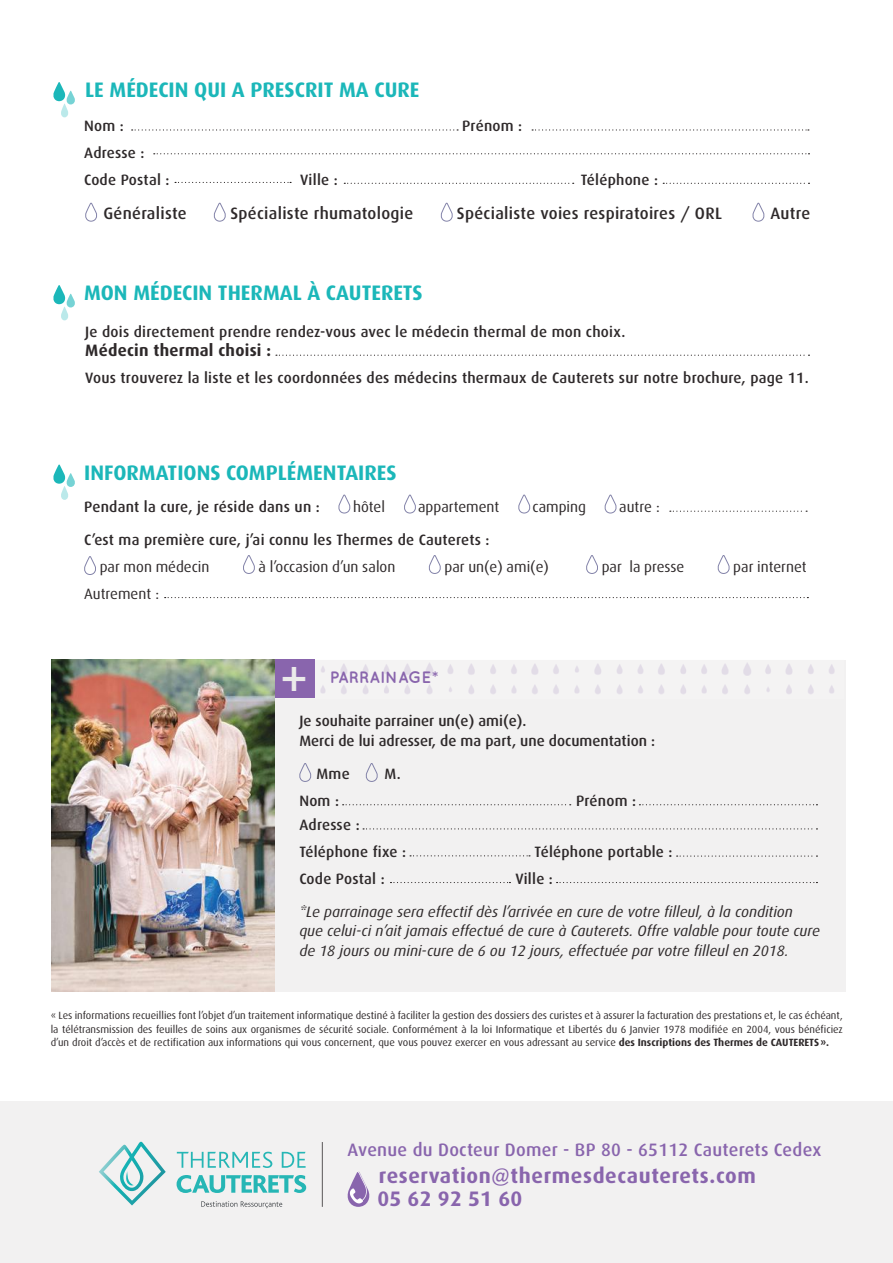
<style>
.page{position:relative;width:893px;height:1263px;background:#fff}
.page>*{position:absolute;margin:0;border:0;box-sizing:border-box;transform-origin:0 0}
.t1{font:42px "Museo Sans 700";color:#ebeaea}
.t2{font:700 21px "Dax";color:#1bb7b9}
.t3{font:700 21px/22.5px "Dax";letter-spacing:.03em;color:#8965ad}
.t4{font:500 18px "Dax";letter-spacing:.015em;color:#8965ad}
.t5{font:500 16.5px "Dax";letter-spacing:.02em;color:#2e292a}
.t6{font:700 16.5px "Dax";letter-spacing:.015em;color:#2e292a}
.t7{font:700 16.5px "Quicksand";color:#8965ad}
.t8{font:500 15px/27px "Dax";letter-spacing:.015em;color:#2e292a}
.t9{font:italic 15px/19.5px "Dax";color:#2e292a}
.t10{font:15px "Dax";color:#2e292a}
.t11{font:10.5px/13.5px "Dax";color:#2e292a;text-align:justify}
.s1{font-weight:700}
</style>
<div class="page">
<div style="left:0;top:1101px;width:893px;height:162px;background:#f2f1f1"></div>
<svg style="left:276px;top:355px;width:533px;height:1px"></svg>
<svg style="left:175px;top:182px;width:116px;height:1px"></svg>
<svg style="left:344px;top:183px;width:230px;height:1px"></svg>
<svg style="left:663px;top:183px;width:146px;height:1px"></svg>
<svg style="left:132px;top:129px;width:326px;height:2px"></svg>
<svg style="left:532px;top:129px;width:277px;height:2px"></svg>
<svg style="left:154px;top:153px;width:655px;height:1px"></svg>
<svg style="left:85px;top:202px;width:12px;height:20px"></svg>
<svg style="left:213px;top:202px;width:13px;height:20px"></svg>
<svg style="left:440px;top:202px;width:13px;height:20px"></svg>
<svg style="left:752px;top:202px;width:13px;height:20px"></svg>
<div style="left:275px;top:660px;width:570px;height:332px;background:#f2f1f1"></div>
<svg style="left:677px;top:855px;width:140px;height:2px"></svg>
<svg style="left:410px;top:855px;width:120px;height:1px"></svg>
<svg style="left:390px;top:882px;width:120px;height:1px"></svg>
<svg style="left:557px;top:882px;width:260px;height:1px"></svg>
<svg style="left:343px;top:804px;width:228px;height:1px"></svg>
<svg style="left:363px;top:828px;width:454px;height:1px"></svg>
<svg style="left:639px;top:804px;width:178px;height:1px"></svg>
<svg style="left:299px;top:763px;width:13px;height:19px"></svg>
<svg style="left:365px;top:763px;width:13px;height:19px"></svg>
<img style="left:320px;top:663px;width:515px;height:31px">
<div style="left:274px;top:659px;width:41px;height:39px;background:#8965ad"></div>
<img style="left:52px;top:659px;width:222px;height:333px">
<svg style="left:53px;top:82px;width:22px;height:35px"></svg>
<svg style="left:53px;top:285px;width:22px;height:35px"></svg>
<svg style="left:84px;top:556px;width:12px;height:19px"></svg>
<svg style="left:243px;top:555px;width:12px;height:19px"></svg>
<svg style="left:428px;top:555px;width:13px;height:19px"></svg>
<svg style="left:586px;top:555px;width:12px;height:19px"></svg>
<svg style="left:717px;top:555px;width:13px;height:19px"></svg>
<svg style="left:165px;top:597px;width:643px;height:1px"></svg>
<svg style="left:338px;top:494px;width:13px;height:20px"></svg>
<svg style="left:404px;top:494px;width:12px;height:20px"></svg>
<svg style="left:518px;top:494px;width:13px;height:20px"></svg>
<svg style="left:604px;top:494px;width:13px;height:20px"></svg>
<svg style="left:53px;top:464px;width:22px;height:36px"></svg>
<svg style="left:670px;top:511px;width:137px;height:1px"></svg>
<svg style="left:347px;top:1171px;width:23px;height:36px"></svg>
<hr style="left:322px;top:1142px;width:1px;height:65px;background:#5a5758">
<svg style="left:99px;top:1142px;width:67px;height:63px"></svg>
<svg style="left:177px;top:1175px;width:129px;height:18px"></svg>
<svg style="left:177px;top:1152px;width:95px;height:16px"></svg>
<svg style="left:282px;top:1152px;width:24px;height:16px"></svg>
<svg style="left:201px;top:1201px;width:81px;height:7px"></svg>
<h2 class="t2" style="left:85px;top:77px;width:336px">LE MÉDECIN QUI A PRESCRIT MA CURE</h2>
<h3 class="t8" style="left:84px;top:112px;width:41px">Nom :</h3>
<h3 class="t8" style="left:462px;top:112px;width:62px">Prénom :</h3>
<h3 class="t8" style="left:84px;top:139px;width:87px">Adresse :<br>Code Postal :</h3>
<h3 class="t8" style="left:300px;top:166px;width:39px">Ville :</h3>
<h3 class="t8" style="left:581px;top:166px;width:79px">Téléphone :</h3>
<h3 class="t5" style="left:103px;top:204px;width:85px">Généraliste</h3>
<h3 class="t5" style="left:230px;top:204px;width:185px">Spécialiste rhumatologie</h3>
<h3 class="t5" style="left:457px;top:204px;width:267px">Spécialiste voies respiratoires / ORL</h3>
<h3 class="t5" style="left:770px;top:204px;width:42px">Autre</h3>
<h2 class="t2" style="left:84px;top:281px;width:340px">MON MÉDECIN THERMAL À CAUTERETS</h2>
<h3 class="t8" style="left:85px;top:318px;width:542px">Je dois directement prendre rendez-vous avec le médecin thermal de mon choix.</h3>
<h3 class="t6" style="left:85px;top:341px;width:187px">Médecin thermal choisi :</h3>
<h3 class="t8" style="left:85px;top:365px;width:725px">Vous trouverez la liste et les coordonnées des médecins thermaux de Cauterets sur notre brochure, page 11.</h3>
<h2 class="t2" style="left:84px;top:460px;width:314px">INFORMATIONS COMPLÉMENTAIRES</h2>
<h3 class="t8" style="left:84px;top:493px;width:237px">Pendant la cure, je réside dans un :</h3>
<h3 class="t10" style="left:353px;top:498px;width:33px">hôtel</h3>
<h3 class="t10" style="left:418px;top:498px;width:83px">appartement</h3>
<h3 class="t10" style="left:532px;top:498px;width:55px">camping</h3>
<h3 class="t10" style="left:619px;top:498px;width:42px">autre :</h3>
<h3 class="t8" style="left:84px;top:526px;width:407px">C’est ma première cure, j’ai connu les Thermes de Cauterets :</h3>
<h3 class="t10" style="left:100px;top:558px;width:111px">par mon médecin</h3>
<h3 class="t10" style="left:259px;top:558px;width:138px">à l’occasion d’un salon</h3>
<h3 class="t10" style="left:444px;top:558px;width:106px">par un(e) ami(e)</h3>
<h3 class="t10" style="left:602px;top:558px;width:84px">par la presse</h3>
<h3 class="t10" style="left:733px;top:558px;width:75px">par internet</h3>
<h3 class="t10" style="left:84px;top:585px;width:76px">Autrement :</h3>
<h1 class="t1" style="left:281px;top:653px;width:28px">+</h1>
<h3 class="t7" style="left:330px;top:668px;width:110px">PARRAINAGE*</h3>
<h3 class="t8" style="left:299px;top:711px;width:357px;line-height:19.5px">Je souhaite parrainer un(e) ami(e).<br>Merci de lui adresser, de ma part, une documentation :</h3>
<h3 class="t8" style="left:317px;top:760px;width:35px">Mme</h3>
<h3 class="t8" style="left:384px;top:760px;width:18px">M.</h3>
<h3 class="t8" style="left:299px;top:787px;width:41px">Nom :</h3>
<h3 class="t8" style="left:576px;top:787px;width:62px">Prénom :</h3>
<h3 class="t8" style="left:299px;top:811px;width:108px">Adresse :<br>Téléphone fixe :</h3>
<h3 class="t8" style="left:535px;top:838px;width:139px">Téléphone portable :</h3>
<h3 class="t8" style="left:299px;top:865px;width:87px">Code Postal :</h3>
<h3 class="t8" style="left:515px;top:865px;width:39px">Ville :</h3>
<p class="t9" style="left:299px;top:902px;width:522px">*Le parrainage sera effectif dès l’arrivée en cure de votre filleul, à la condition que celui-ci n’ait jamais effectué de cure à Cauterets. Offre valable pour toute cure de 18 jours ou mini-cure de 6 ou 12 jours, effectuée par votre filleul en 2018.</p>
<p class="t11" style="left:51px;top:1009px;width:794px">« Les informations recueillies font l’objet d’un traitement informatique destiné à faciliter la gestion des dossiers des curistes et à assurer la facturation des prestations et, le cas échéant, la télétransmission des feuilles de soins aux organismes de sécurité sociale. Conformément à la loi Informatique et Libertés du 6 Janvier 1978 modifiée en 2004, vous bénéficiez d’un droit d’accès et de rectification aux informations qui vous concernent, que vous pouvez exercer en vous adressant au service <span class="s1">des Inscriptions des Thermes de CAUTERETS».</span></p>
<h3 class="t4" style="left:348px;top:1140px;width:475px">Avenue du Docteur Domer - BP 80 - 65112 Cauterets Cedex</h3>
<h2 class="t3" style="left:377px;top:1165px;width:380px">reservation@thermesdecauterets.com<br>05 62 92 51 60</h2>
</div>
